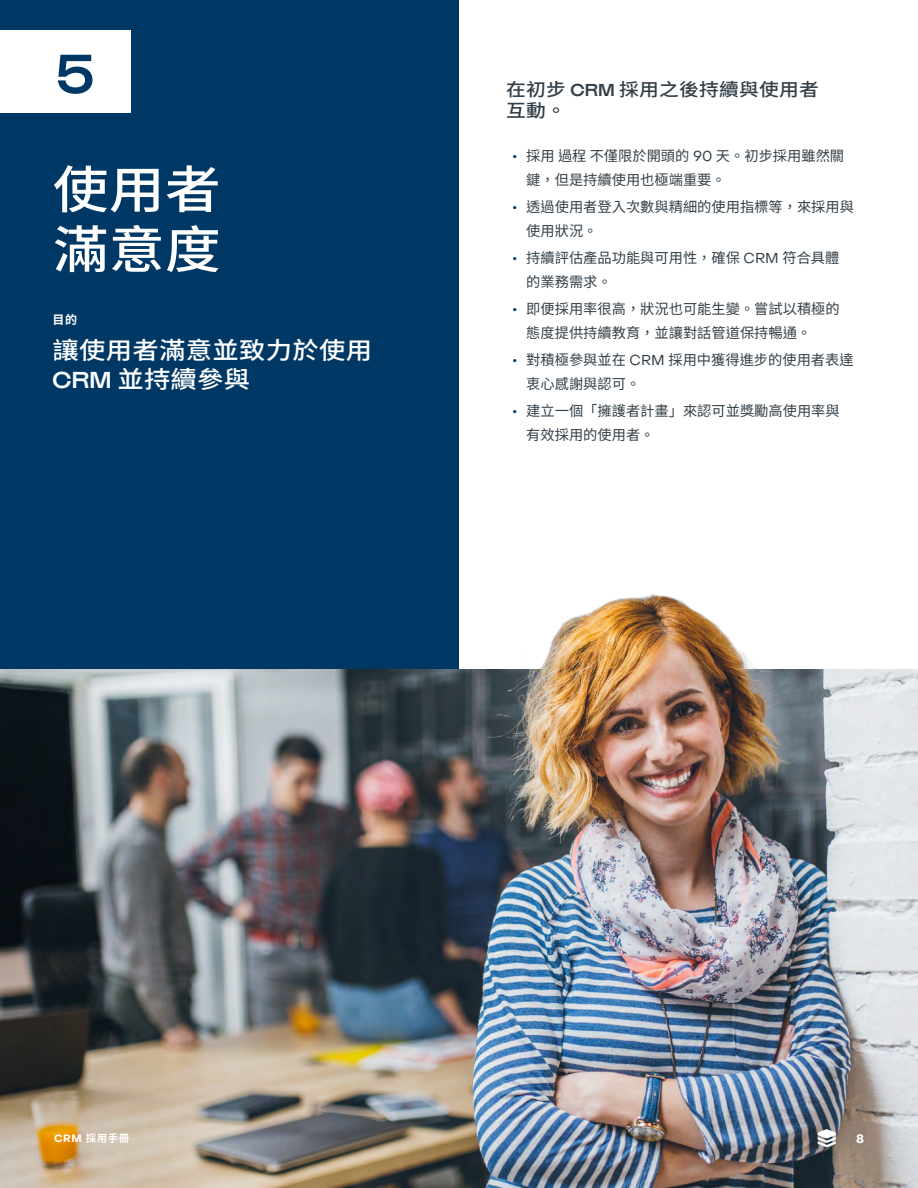
<style>
.page{position:relative;width:918px;height:1188px;background:#fff}
.page>*{position:absolute;margin:0;border:0;box-sizing:border-box;transform-origin:0 0}
.t1{font:500 57px "Gustavo";color:#003865}
.t2{font:500 51px/60px "Noto Sans CJ Ktc";color:#fff;scale:1.1 1}
.t3{font:500 24px/28.5px "Noto Sans CJ Ktc";letter-spacing:.01em;color:#fff;scale:1.1 1}
.t4{font:500 18px/21px "Noto Sans CJ Ktc";letter-spacing:.01em;color:#333f48;scale:1.1 1}
.t5{font:14.25px/24px "Noto Sans CJ Ktc";color:#333f48}
.t6{font:700 12px "Noto Sans CJ Ktc";color:#fff}
.t7{font:700 12px "Object Sans";color:#fff}
.t8{font:700 10.5px "Noto Sans CJ Ktc";color:#fff}
.s1{font-family:"Gustavo"}
.s2{font-family:"Object Sans";font-weight:700;color:#003865}
.s3{font-family:"Object Sans"}
</style>
<div class="page">
<div style="left:0;top:0;width:459px;height:1188px;background:#003865"></div>
<div style="left:0;top:30px;width:130px;height:83px;background:#fff"></div>
<img style="left:0;top:670px;width:150px;height:518px">
<img style="left:150px;top:594px;width:768px;height:594px">
<svg style="left:818px;top:1129px;width:18px;height:18px"></svg>
<h1 class="t1" style="left:56px;top:41px;width:39px">5</h1>
<h2 class="t2" style="left:53px;top:161px;width:155px">使用者滿意度</h2>
<p class="t6" style="left:53px;top:313px;width:26px">目的</p>
<h3 class="t3" style="left:53px;top:337px;width:292px">讓使用者滿意並致力於使用<br><span class="s1">CRM</span> 並持續參與</h3>
<p class="t4" style="left:506px;top:79px;width:286px">在初步 <span class="s1">CRM</span> 採用之後持續與使用者互動。</p>
<p class="t5" style="left:526px;top:144px;width:319px;text-indent:-13px"><span class="s2">•</span> 採用 過程 不僅限於開頭的 <span class="s3">90</span> 天。初步採用雖然關鍵，但是持續使用也極端重要。</p>
<p class="t5" style="left:526px;top:195px;width:329px;text-indent:-13px"><span class="s2">•</span> 透過使用者登入次數與精細的使用指標等，來採用與使用狀況。</p>
<p class="t5" style="left:526px;top:246px;width:315px;text-indent:-13px"><span class="s2">•</span> 持續評估產品功能與可用性，確保 <span class="s3">CRM</span> 符合具體的業務需求。</p>
<p class="t5" style="left:526px;top:297px;width:315px;text-indent:-13px"><span class="s2">•</span> 即便採用率很高，狀況也可能生變。嘗試以積極的態度提供持續教育，並讓對話管道保持暢通。</p>
<p class="t5" style="left:526px;top:348px;width:329px;text-indent:-13px"><span class="s2">•</span> 對積極參與並在 <span class="s3">CRM</span> 採用中獲得進步的使用者表達衷心感謝與認可。</p>
<p class="t5" style="left:526px;top:399px;width:315px;text-indent:-13px"><span class="s2">•</span> 建立一個「擁護者計畫」來認可並獎勵高使用率與有效採用的使用者。</p>
<p class="t8" style="left:54px;top:1133px;width:77px"><span class="s3">CRM</span> 採用手冊</p>
<p class="t7" style="left:856px;top:1131px;width:9px">8</p>
</div>
